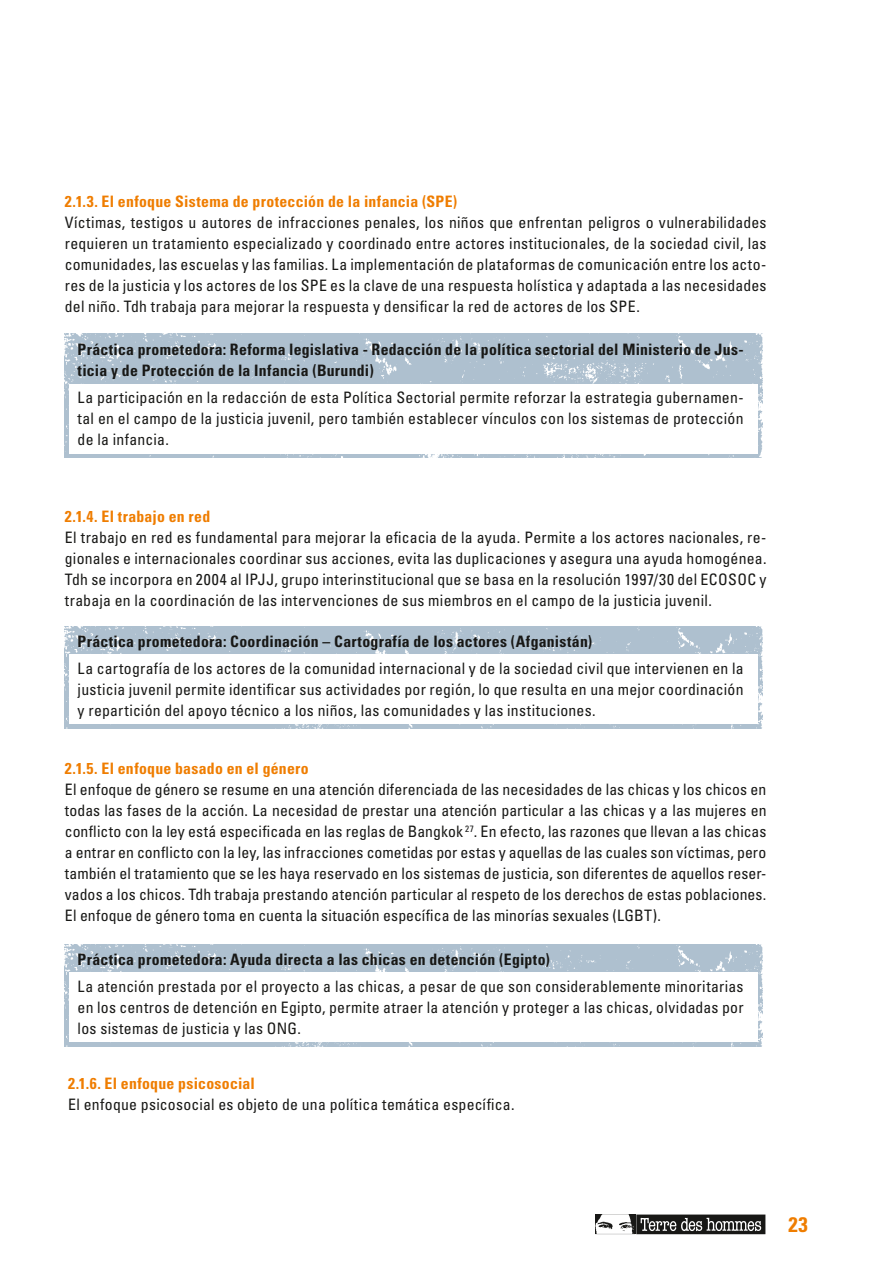
<style>
.page{position:relative;width:893px;height:1263px;background:#fff}
.page>*{position:absolute;margin:0;border:0;box-sizing:border-box;transform-origin:0 0}
.t1{font:700 condensed 21px "Univers LT Std";color:#ef7d00}
.t2{font:condensed 15.75px/21px "Univers LT Std";letter-spacing:.015em;color:#181816;text-align:justify}
.t3{font:700 condensed 15.75px/21px "Univers LT Std";letter-spacing:.015em;color:#181816}
.t4{font:700 condensed 15.75px "Univers LT Std";letter-spacing:.015em;color:#ef7d00}
</style>
<div class="page">
<svg style="left:595px;top:1214px;width:170px;height:20px"></svg>
<img style="left:65px;top:334px;width:698px;height:123px">
<div style="left:69px;top:384px;width:688px;height:70px;background:#fff"></div>
<img style="left:65px;top:626px;width:698px;height:102px">
<div style="left:69px;top:655px;width:688px;height:69px;background:#fff"></div>
<img style="left:65px;top:944px;width:698px;height:102px">
<div style="left:69px;top:973px;width:688px;height:69px;background:#fff"></div>
<p class="t4" style="left:65px;top:192px;width:394px">2.1.3. El enfoque Sistema de protección de la infancia (SPE)</p>
<p class="t2" style="left:65px;top:212px;width:703px">Víctimas, testigos u autores de infracciones penales, los niños que enfrentan peligros o vulnerabilidades requieren un tratamiento especializado y coordinado entre actores institucionales, de la sociedad civil, las comunidades, las escuelas y las familias. La implementación de plataformas de comunicación entre los acto&shy;res de la justicia y los actores de los SPE es la clave de una respuesta holística y adaptada a las necesidades del niño. Tdh trabaja para mejorar la respuesta y densificar la red de actores de los SPE.</p>
<p class="t3" style="left:78px;top:339px;width:667px">Práctica prometedora: Reforma legislativa - Redacción de la política sectorial del Ministerio de Jus&shy;ticia y de Protección de la Infancia (Burundi)</p>
<p class="t2" style="left:78px;top:386px;width:667px">La participación en la redacción de esta Política Sectorial permite reforzar la estrategia gubernamen&shy;tal en el campo de la justicia juvenil, pero también establecer vínculos con los sistemas de protección de la infancia.</p>
<p class="t4" style="left:65px;top:507px;width:147px">2.1.4. El trabajo en red</p>
<p class="t2" style="left:65px;top:527px;width:703px">El trabajo en red es fundamental para mejorar la eficacia de la ayuda. Permite a los actores nacionales, re&shy;gionales e internacionales coordinar sus acciones, evita las duplicaciones y asegura una ayuda homogénea.<br>Tdh se incorpora en 2004 al IPJJ, grupo interinstitucional que se basa en la resolución 1997/30 del ECOSOC y trabaja en la coordinación de las intervenciones de sus miembros en el campo de la justicia juvenil.</p>
<p class="t3" style="left:78px;top:631px;width:516px">Práctica prometedora: Coordinación – Cartografía de los actores (Afganistán)</p>
<p class="t2" style="left:78px;top:658px;width:667px">La cartografía de los actores de la comunidad internacional y de la sociedad civil que intervienen en la justicia juvenil permite identificar sus actividades por región, lo que resulta en una mejor coordinación y repartición del apoyo técnico a los niños, las comunidades y las instituciones.</p>
<p class="t4" style="left:65px;top:759px;width:245px">2.1.5. El enfoque basado en el género</p>
<p class="t2" style="left:65px;top:779px;width:703px">El enfoque de género se resume en una atención diferenciada de las necesidades de las chicas y los chicos en todas las fases de la acción. La necesidad de prestar una atención particular a las chicas y a las mujeres en conflicto con la ley está especificada en las reglas de Bangkok <sup>27</sup>. En efecto, las razones que llevan a las chicas a entrar en conflicto con la ley, las infracciones cometidas por estas y aquellas de las cuales son víctimas, pero también el tratamiento que se les haya reservado en los sistemas de justicia, son diferentes de aquellos reser&shy;vados a los chicos. Tdh trabaja prestando atención particular al respeto de los derechos de estas poblaciones.<br>El enfoque de género toma en cuenta la situación específica de las minorías sexuales (LGBT).</p>
<p class="t3" style="left:78px;top:949px;width:474px">Práctica prometedora: Ayuda directa a las chicas en detención (Egipto)</p>
<p class="t2" style="left:78px;top:976px;width:667px">La atención prestada por el proyecto a las chicas, a pesar de que son considerablemente minoritarias en los centros de detención en Egipto, permite atraer la atención y proteger a las chicas, olvidadas por los sistemas de justicia y las ONG.</p>
<p class="t4" style="left:68px;top:1074px;width:188px">2.1.6. El enfoque psicosocial</p>
<p class="t2" style="left:68px;top:1094px;width:448px">El enfoque psicosocial es objeto de una política temática específica.</p>
<h1 class="t1" style="left:788px;top:1211px;width:21px">23</h1>
</div>
